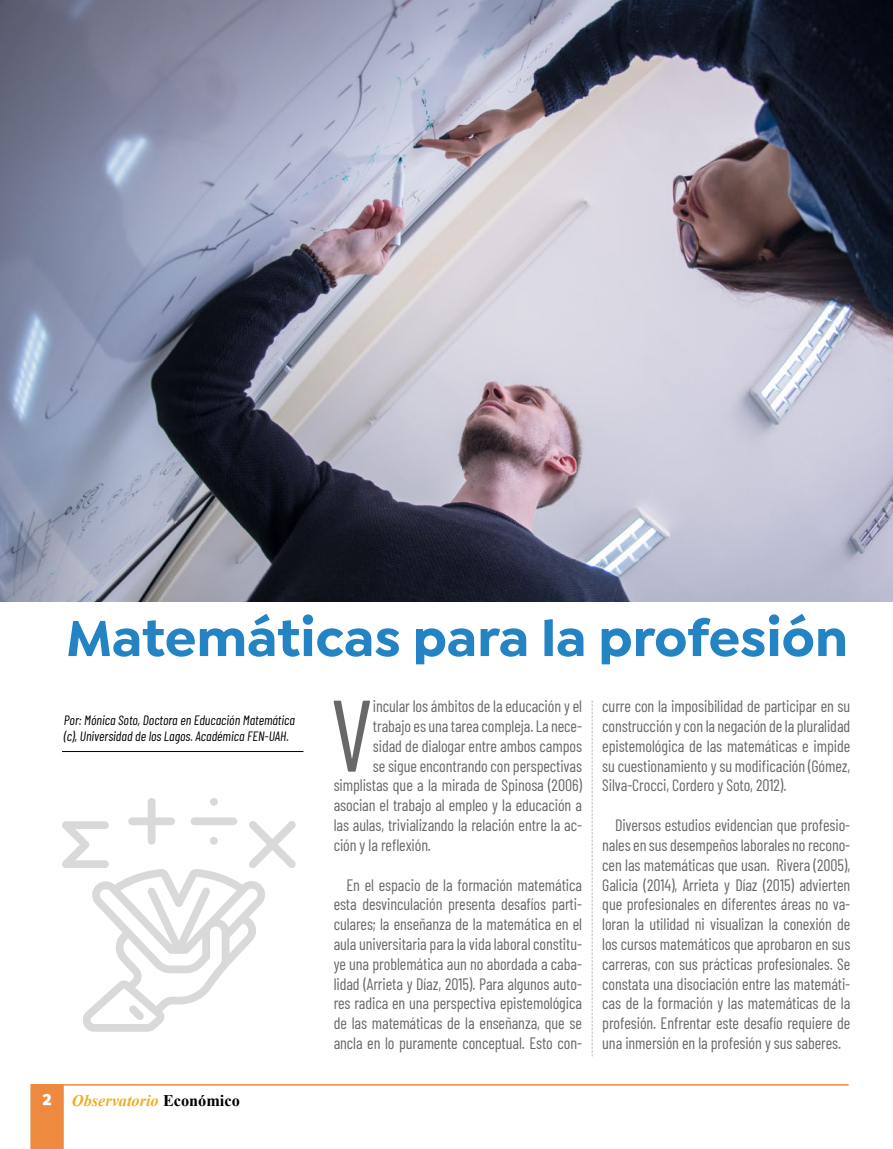
<style>
.page{position:relative;width:893px;height:1149px;background:#fff}
.page>*{position:absolute;margin:0;border:0;box-sizing:border-box;transform-origin:0 0}
.t1{font:101.4px "Barlow Condensed";color:#686868}
.t2{font:700 54px "Isidora Sans";color:#2483c2}
.t3{font:16.5px/19.8px "Barlow Condensed";letter-spacing:-.005em;color:#686868;text-align:justify}
.t4{font:italic 700 16.2px "Times New Roman";color:#f0ad21}
.t5{font:italic 13.5px/16.2px "Barlow Condensed";color:#000}
.s1{font-family:"Isidora Sans";font-weight:900;font-style:normal;color:#fff}
.s2{font-style:normal;color:#000}
</style>
<div class="page">
<hr style="left:62px;top:751px;width:241px;height:1px;background:#000">
<svg style="left:592px;top:700px;width:1px;height:356px"></svg>
<img style="left:0;top:0;width:893px;height:601px">
<hr style="left:63px;top:1083px;width:786px;height:2px;background:#ed8a40">
<svg style="left:30px;top:1083px;width:34px;height:65px;background:#ed8d46"></svg>
<svg style="left:62px;top:798px;width:234px;height:233px"></svg>
<h2 class="t2" style="left:66px;top:604px;width:783px">Matemáticas para la profesión</h2>
<p class="t5" style="left:64px;top:710px;width:233px">Por: Mónica Soto, Doctora en Educación Matemática (c), Universidad de los Lagos. Académica FEN-UAH.</p>
<p class="t4" style="left:43px;top:1088px;width:199px"><span class="s1">2</span> Observatorio <span class="s2">Económico</span></p>
<h1 class="t1" style="left:330px;top:662px;width:45px">V</h1>
<p class="t3" style="left:373px;top:695px;width:211px">incular los ámbitos de la educación y el</p>
<p class="t3" style="left:373px;top:714px;width:211px">trabajo es una tarea compleja. La nece-</p>
<p class="t3" style="left:373px;top:734px;width:211px">sidad de dialogar entre ambos campos</p>
<p class="t3" style="left:373px;top:754px;width:211px">se sigue encontrando con perspectivas</p>
<p class="t3" style="left:334px;top:774px;width:250px">simplistas que a la mirada de Spinosa (2006)</p>
<p class="t3" style="left:334px;top:794px;width:250px">asocian el trabajo al empleo y la educación a</p>
<p class="t3" style="left:334px;top:813px;width:250px">las aulas, trivializando la relación entre la ac-</p>
<p class="t3" style="left:334px;top:833px;width:99px">ción y la reflexión.</p>
<p class="t3" style="left:334px;top:873px;width:250px;text-indent:13px">En el espacio de la formación matemática esta desvinculación presenta desafíos parti&shy;culares; la enseñanza de la matemática en el aula universitaria para la vida laboral constitu&shy;ye una problemática aun no abordada a caba&shy;lidad (Arrieta y Díaz, 2015). Para algunos auto&shy;res radica en una perspectiva epistemológica de las matemáticas de la enseñanza, que se ancla en lo puramente conceptual. Esto con-</p>
<p class="t3" style="left:602px;top:695px;width:250px">curre con la imposibilidad de participar en su construcción y con la negación de la pluralidad epistemológica de las matemáticas e impide su cuestionamiento y su modificación (Gómez, Silva-Crocci, Cordero y Soto, 2012).</p>
<p class="t3" style="left:602px;top:813px;width:250px;text-indent:13px">Diversos estudios evidencian que profesio&shy;nales en sus desempeños laborales no recono&shy;cen las matemáticas que usan. Rivera (2005), Galicia (2014), Arrieta y Díaz (2015) advierten que profesionales en diferentes áreas no va&shy;loran la utilidad ni visualizan la conexión de los cursos matemáticos que aprobaron en sus carreras, con sus prácticas profesionales. Se constata una disociación entre las matemáti&shy;cas de la formación y las matemáticas de la profesión. Enfrentar este desafío requiere de una inmersión en la profesión y sus saberes.</p>
</div>
